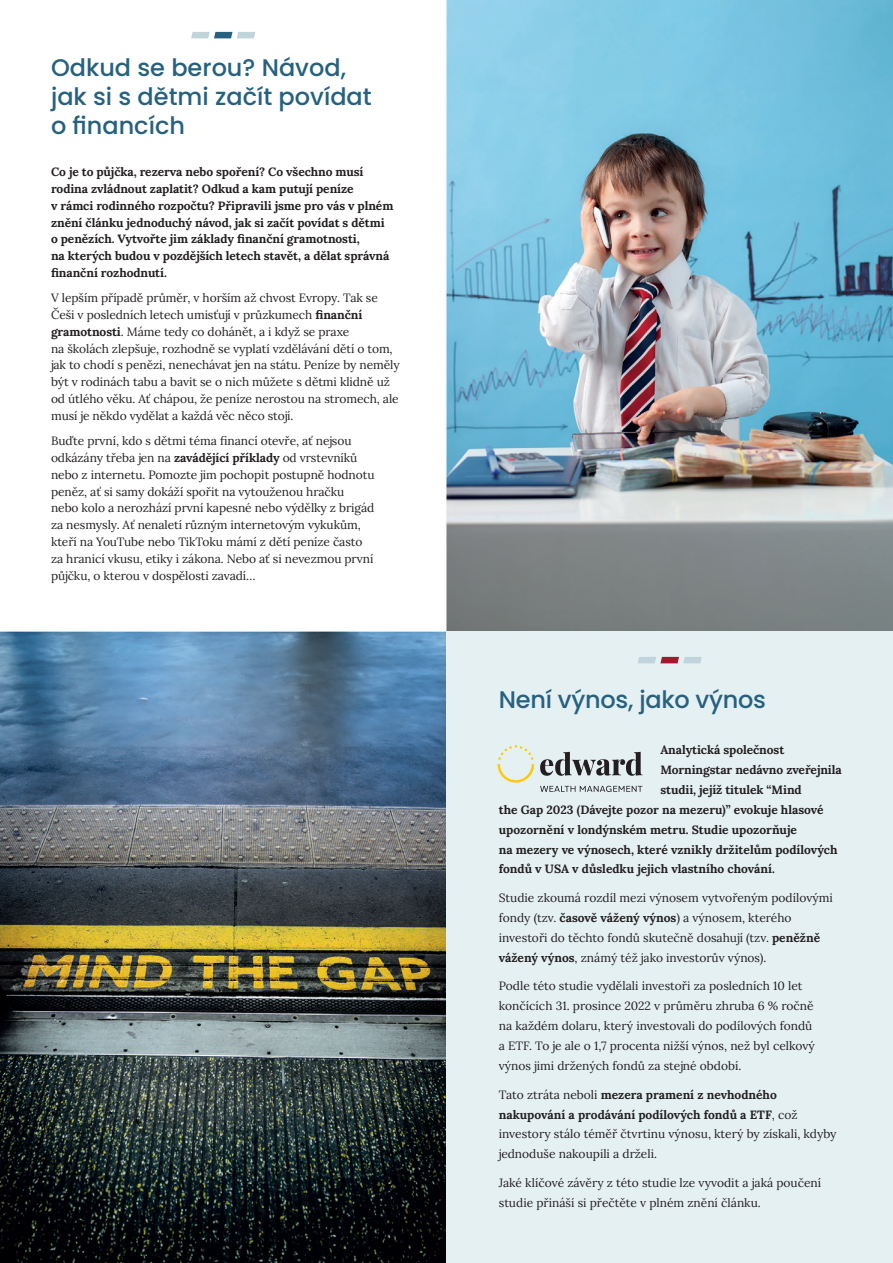
<style>
.page{position:relative;width:893px;height:1263px;background:#fff}
.page>*{position:absolute;margin:0;border:0;box-sizing:border-box;transform-origin:0 0}
.t1{font:500 24px/28.8px "Poppins";color:#26617f}
.t2{font:12px/16.8px "Lora";letter-spacing:-.005em;color:#231f20}
.t3{font:700 12px/16.8px "Lora";letter-spacing:-.005em;color:#231f20}
.s1{font-weight:700}
</style>
<div class="page">
<img style="left:0;top:0;width:893px;height:1263px">
<div style="left:447px;top:632px;width:446px;height:631px;background:#e5f0f3"></div>
<svg style="left:191px;top:32px;width:64px;height:6px"></svg>
<svg style="left:638px;top:657px;width:64px;height:6px"></svg>
<svg style="left:497px;top:745px;width:37px;height:38px"></svg>
<svg style="left:540px;top:752px;width:102px;height:24px"></svg>
<svg style="left:540px;top:786px;width:102px;height:6px"></svg>
<h1 class="t1" style="left:51px;top:54px;width:322px">Odkud se berou? Návod, jak si s dětmi začít povídat o financích</h1>
<p class="t3" style="left:51px;top:163px;width:344px">Co je to půjčka, rezerva nebo spoření? Co všechno musí rodina zvládnout zaplatit? Odkud a kam putují peníze<br>v rámci rodinného rozpočtu? Připravili jsme pro vás v plném znění článku jednoduchý návod, jak si začít povídat s dětmi o penězích. Vytvořte jim základy finanční gramotnosti,<br>na kterých budou v pozdějších letech stavět, a dělat správná finanční rozhodnutí.</p>
<p class="t2" style="left:51px;top:289px;width:350px">V lepším případě průměr, v horším až chvost Evropy. Tak se Češi v posledních letech umisťují v průzkumech <span class="s1">finanční gramotnosti</span>. Máme tedy co dohánět, a i když se praxe<br>na školách zlepšuje, rozhodně se vyplatí vzdělávání dětí o tom, jak to chodí s penězi, nenechávat jen na státu. Peníze by neměly být v rodinách tabu a bavit se o nich můžete s dětmi klidně už od útlého věku. Ať chápou, že peníze nerostou na stromech, ale musí je někdo vydělat a každá věc něco stojí.</p>
<p class="t2" style="left:51px;top:432px;width:325px">Buďte první, kdo s dětmi téma financí otevře, ať nejsou odkázány třeba jen na <span class="s1">zavádějící příklady</span> od vrstevníků nebo z internetu. Pomozte jim pochopit postupně hodnotu peněz, ať si samy dokáží spořit na vytouženou hračku nebo kolo a nerozhází první kapesné nebo výdělky z brigád za nesmysly. Ať nenaletí různým internetovým vykukům, kteří na YouTube nebo TikToku mámí z dětí peníze často za hranicí vkusu, etiky i zákona. Nebo ať si nevezmou první půjčku, o kterou v dospělosti zavadí…</p>
<h1 class="t1" style="left:499px;top:685px;width:269px">Není výnos, jako výnos</h1>
<p class="t3" style="left:660px;top:740px;width:125px">Analytická společnost</p>
<p class="t3" style="left:660px;top:760px;width:183px">Morningstar nedávno zveřejnila</p>
<p class="t3" style="left:660px;top:780px;width:143px">studii, jejíž titulek “Mind</p>
<p class="t3" style="left:499px;top:800px;width:326px">the Gap 2023 (Dávejte pozor na mezeru)” evokuje hlasové</p>
<p class="t3" style="left:499px;top:820px;width:300px">upozornění v londýnském metru. Studie upozorňuje</p>
<p class="t3" style="left:499px;top:840px;width:340px">na mezery ve výnosech, které vznikly držitelům podílových</p>
<p class="t3" style="left:499px;top:860px;width:278px">fondů v USA v důsledku jejich vlastního chování.</p>
<p class="t2" style="left:499px;top:887px;width:336px;line-height:20px">Studie zkoumá rozdíl mezi výnosem vytvořeným podílovými fondy (tzv. <span class="s1">časově vážený výnos</span>) a výnosem, kterého investoři do těchto fondů skutečně dosahují (tzv. <span class="s1">peněžně vážený výnos</span>, známý též jako investorův výnos).</p>
<p class="t2" style="left:499px;top:975px;width:318px;line-height:20px">Podle této studie vydělali investoři za posledních 10 let končících 31. prosince 2022 v průměru zhruba 6 % ročně na každém dolaru, který investovali do podílových fondů a ETF. To je ale o 1,7 procenta nižší výnos, než byl celkový výnos jimi držených fondů za stejné období.</p>
<p class="t2" style="left:499px;top:1083px;width:339px;line-height:20px">Tato ztráta neboli <span class="s1">mezera pramení z nevhodného nakupování a prodávání podílových fondů a ETF</span>, což investory stálo téměř čtvrtinu výnosu, který by získali, kdyby jednoduše nakoupili a drželi.</p>
<p class="t2" style="left:499px;top:1172px;width:324px;line-height:20px">Jaké klíčové závěry z této studie lze vyvodit a jaká poučení studie přináší si přečtěte v plném znění článku.</p>
</div>
